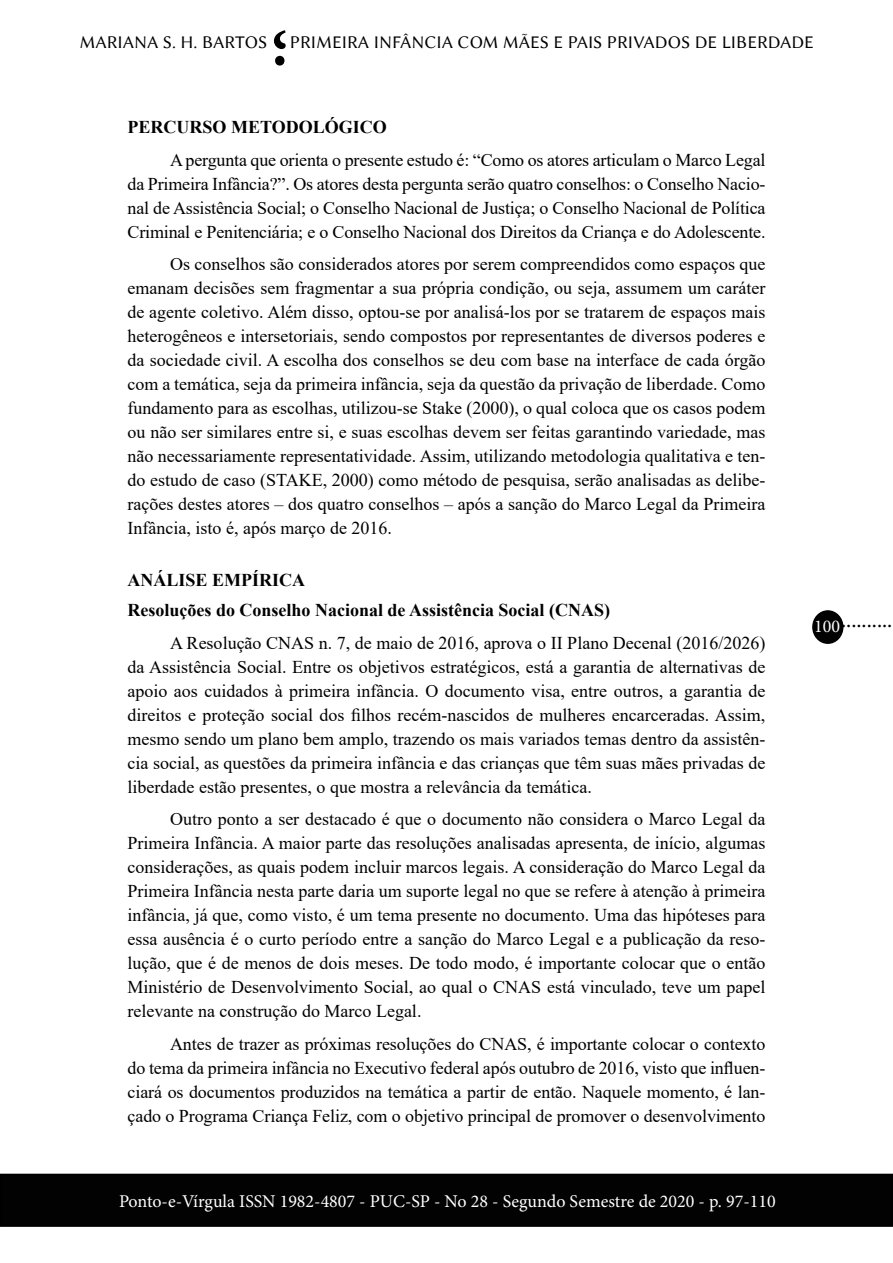
<style>
.page{position:relative;width:893px;height:1263px;background:#fff}
.page>*{position:absolute;margin:0;border:0;box-sizing:border-box;transform-origin:0 0}
.t1{font:700 90px "Adobe Arabic";color:#000}
.t2{font:22.5px "Minion Pro";color:#000}
.t3{font:18px/24px "Times New Roman";color:#000;text-align:justify}
.t4{font:700 18px/30.2px "Times New Roman";color:#000}
.t5{font:18px "Minion Pro";color:#fff}
.t6{font:18px "Linux Biolinum G";color:#000}
</style>
<div class="page">
<div style="left:813px;top:611px;width:30px;height:32px;background:#020203;border-radius:50%"></div>
<div style="left:812px;top:610px;width:31px;height:34px;border:2px solid #000;border-radius:50%"></div>
<div style="left:1px;top:1174px;width:891px;height:52px;background:#020203"></div>
<div style="left:0;top:1174px;width:893px;height:53px;border:2px solid #000"></div>
<h1 class="t1" style="left:288px;top:122px;width:18px;rotate:-180deg">;</h1>
<p class="t6" style="left:80px;top:32px;width:736px">MARIANA S. H. BARTOS PRIMEIRA INFÂNCIA COM MÃES E PAIS PRIVADOS DE LIBERDADE</p>
<p class="t4" style="left:128px;top:112px;width:261px">PERCURSO METODOLÓGICO</p>
<p class="t3" style="left:128px;top:147px;width:639px;text-indent:43px">A pergunta que orienta o presente estudo é: “Como os atores articulam o Marco Legal da Primeira Infância?”. Os atores desta pergunta serão quatro conselhos: o Conselho Nacio&shy;nal de Assistência Social; o Conselho Nacional de Justiça; o Conselho Nacional de Política Criminal e Penitenciária; e o Conselho Nacional dos Direitos da Criança e do Adolescente.</p>
<p class="t3" style="left:128px;top:252px;width:639px;text-indent:43px">Os conselhos são considerados atores por serem compreendidos como espaços que emanam decisões sem fragmentar a sua própria condição, ou seja, assumem um caráter de agente coletivo. Além disso, optou-se por analisá-los por se tratarem de espaços mais heterogêneos e intersetoriais, sendo compostos por representantes de diversos poderes e da sociedade civil. A escolha dos conselhos se deu com base na interface de cada órgão com a temática, seja da primeira infância, seja da questão da privação de liberdade. Como fundamento para as escolhas, utilizou-se Stake (2000), o qual coloca que os casos podem ou não ser similares entre si, e suas escolhas devem ser feitas garantindo variedade, mas não necessariamente representatividade. Assim, utilizando metodologia qualitativa e ten&shy;do estudo de caso (STAKE, 2000) como método de pesquisa, serão analisadas as delibe&shy;rações destes atores – dos quatro conselhos – após a sanção do Marco Legal da Primeira Infância, isto é, após março de 2016.</p>
<p class="t4" style="left:128px;top:564px;width:484px">ANÁLISE EMPÍRICA<br>Resoluções do Conselho Nacional de Assistência Social (CNAS)</p>
<p class="t3" style="left:128px;top:630px;width:639px;text-indent:43px">A Resolução CNAS n. 7, de maio de 2016, aprova o II Plano Decenal (2016/2026) da Assistência Social. Entre os objetivos estratégicos, está a garantia de alternativas de apoio aos cuidados à primeira infância. O documento visa, entre outros, a garantia de direitos e proteção social dos filhos recém-nascidos de mulheres encarceradas. Assim, mesmo sendo um plano bem amplo, trazendo os mais variados temas dentro da assistên&shy;cia social, as questões da primeira infância e das crianças que têm suas mães privadas de liberdade estão presentes, o que mostra a relevância da temática.</p>
<p class="t3" style="left:128px;top:806px;width:639px;text-indent:43px">Outro ponto a ser destacado é que o documento não considera o Marco Legal da Primeira Infância. A maior parte das resoluções analisadas apresenta, de início, algumas considerações, as quais podem incluir marcos legais. A consideração do Marco Legal da Primeira Infância nesta parte daria um suporte legal no que se refere à atenção à primeira infância, já que, como visto, é um tema presente no documento. Uma das hipóteses para essa ausência é o curto período entre a sanção do Marco Legal e a publicação da reso&shy;lução, que é de menos de dois meses. De todo modo, é importante colocar que o então Ministério de Desenvolvimento Social, ao qual o CNAS está vinculado, teve um papel relevante na construção do Marco Legal.</p>
<p class="t3" style="left:128px;top:1031px;width:639px;text-indent:43px">Antes de trazer as próximas resoluções do CNAS, é importante colocar o contexto do tema da primeira infância no Executivo federal após outubro de 2016, visto que influen&shy;ciará os documentos produzidos na temática a partir de então. Naquele momento, é lan&shy;çado o Programa Criança Feliz, com o objetivo principal de promover o desenvolvimento</p>
<p class="t5" style="left:119px;top:1189px;width:658px">Ponto-e-Vírgula ISSN 1982-4807 - PUC-SP - No 28 - Segundo Semestre de 2020 - p. 97-110</p>
<p class="t5" style="left:814px;top:614px;width:27px">100</p>
<p class="t2" style="left:841px;top:605px;width:53px">..........</p>
</div>
